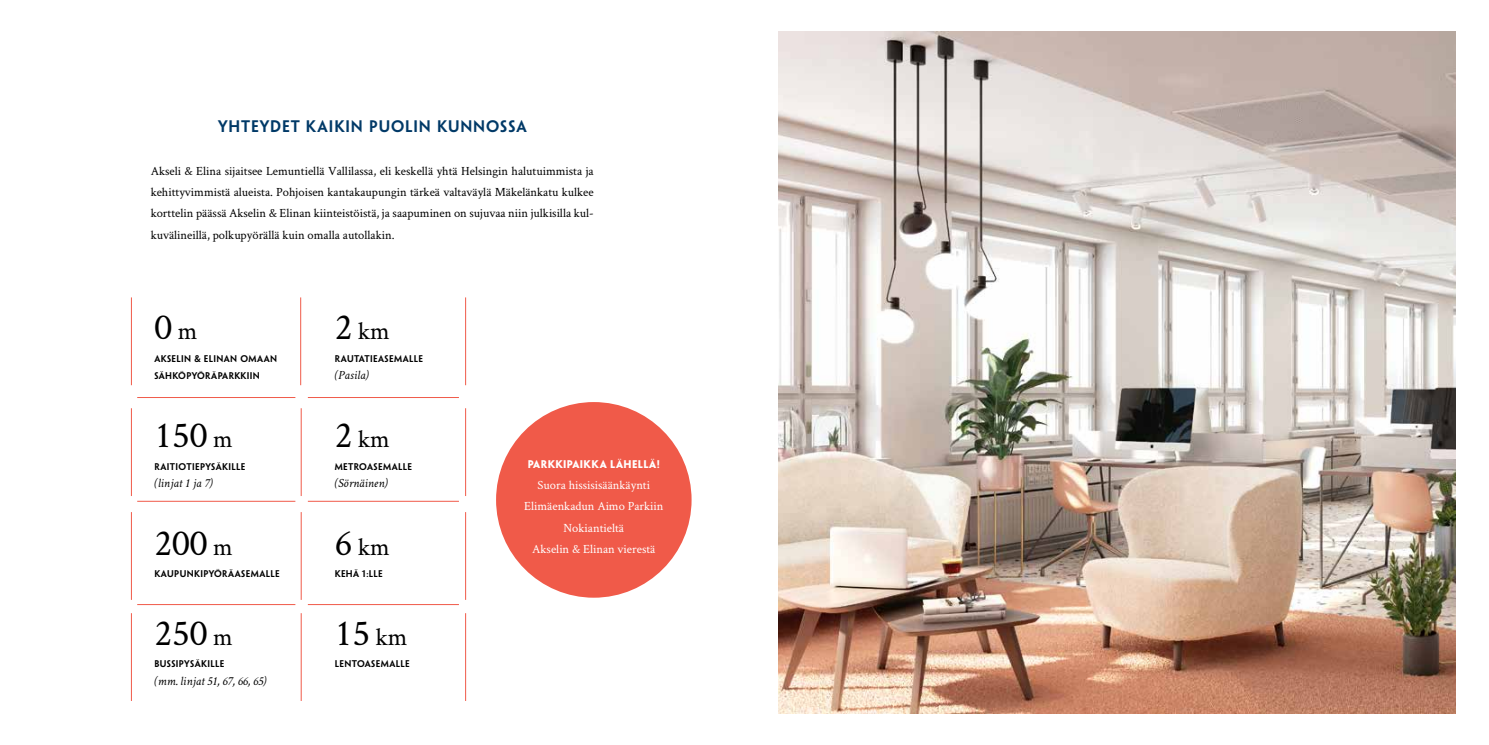
<style>
.page{position:relative;width:1489px;height:745px;background:#fff}
.page>*{position:absolute;margin:0;border:0;box-sizing:border-box;transform-origin:0 0}
.t1{font:37.5px "Crimson Text";color:#000}
.t2{font:25px "Crimson Text";color:#000}
.t3{font:600 15px "Penumbra Sans Std";letter-spacing:.06em;color:#003967}
.t4{font:12.5px/21.2px "Crimson Text";color:#000;text-align:justify}
.t5{font:12.5px/21.2px "Crimson Text";color:#fff;text-align:center}
.t6{font:italic 12.5px "Crimson Text";color:#000}
.t7{font:700 10px "Penumbra Sans Std";letter-spacing:.04em;color:#fff}
.t8{font:600 8.75px/17.5px "Penumbra Sans Std";letter-spacing:.04em;color:#000}
.s1{font-size:25px}
.s2{font-size:37.5px}
</style>
<div class="page">
<hr style="left:301px;top:408px;width:1px;height:87px;background:#f05a49">
<hr style="left:301px;top:511px;width:1px;height:88px;background:#f05a49">
<hr style="left:301px;top:612px;width:1px;height:88px;background:#f05a49">
<hr style="left:465px;top:408px;width:1px;height:87px;background:#f05a49">
<hr style="left:465px;top:297px;width:1px;height:88px;background:#f05a49">
<hr style="left:465px;top:511px;width:1px;height:88px;background:#f05a49">
<hr style="left:465px;top:612px;width:1px;height:88px;background:#f05a49">
<hr style="left:131px;top:408px;width:1px;height:87px;background:#f05a49">
<hr style="left:131px;top:297px;width:1px;height:88px;background:#f05a49">
<hr style="left:300px;top:297px;width:1px;height:88px;background:#f05a49">
<hr style="left:131px;top:511px;width:1px;height:88px;background:#f05a49">
<hr style="left:131px;top:612px;width:1px;height:88px;background:#f05a49">
<hr style="left:137px;top:604px;width:158px;height:1px;background:#f05a49">
<hr style="left:137px;top:500px;width:158px;height:1px;background:#f05a49">
<hr style="left:137px;top:397px;width:158px;height:1px;background:#f05a49">
<hr style="left:308px;top:604px;width:151px;height:1px;background:#f05a49">
<hr style="left:308px;top:500px;width:151px;height:1px;background:#f05a49">
<hr style="left:308px;top:397px;width:151px;height:1px;background:#f05a49">
<img style="left:778px;top:32px;width:677px;height:680px">
<div style="left:496px;top:402px;width:195px;height:195px;background:#f05a49;border-radius:50%"></div>
<p class="t3" style="left:218px;top:117px;width:310px">YHTEYDET KAIKIN PUOLIN KUNNOSSA</p>
<p class="t4" style="left:151px;top:160px;width:444px">Akseli &amp; Elina sijaitsee Lemuntiellä Vallilassa, eli keskellä yhtä Helsingin halutuimmista ja kehittyvimmistä alueista. Pohjoisen kantakaupungin tärkeä valtaväylä Mäkelänkatu kulkee korttelin päässä Akselin &amp; Elinan kiinteistöistä, ja saapuminen on sujuvaa niin julkisilla kul&shy;kuvälineillä, polkupyörällä kuin omalla autollakin.</p>
<h1 class="t1" style="left:154px;top:301px;width:44px">0 <span class="s1">m</span></h1>
<p class="t8" style="left:154px;top:349px;width:124px">AKSELIN &amp; ELINAN OMAAN<br>SÄHKÖPYÖRÄPARKKIIN</p>
<h1 class="t1" style="left:154px;top:409px;width:80px">150 <span class="s1">m</span></h1>
<p class="t8" style="left:154px;top:457px;width:93px">RAITIOTIEPYSÄKILLE</p>
<p class="t6" style="left:154px;top:475px;width:60px">(linjat 1 ja 7)</p>
<h1 class="t1" style="left:154px;top:516px;width:80px">200 <span class="s1">m</span></h1>
<p class="t8" style="left:154px;top:564px;width:127px">KAUPUNKIPYÖRÄASEMALLE</p>
<h1 class="t1" style="left:154px;top:606px;width:80px">250 <span class="s1">m</span></h1>
<p class="t8" style="left:154px;top:654px;width:71px">BUSSIPYSÄKILLE</p>
<p class="t6" style="left:154px;top:673px;width:114px">(mm. linjat 51, 67, 66, 65)</p>
<h2 class="t2" style="left:335px;top:314px;width:56px"><span class="s2">2</span> km</h2>
<p class="t8" style="left:335px;top:349px;width:90px">RAUTATIEASEMALLE</p>
<p class="t6" style="left:335px;top:368px;width:36px">(Pasila)</p>
<h2 class="t2" style="left:335px;top:421px;width:56px"><span class="s2">2</span> km</h2>
<p class="t8" style="left:335px;top:457px;width:79px">METROASEMALLE</p>
<p class="t6" style="left:335px;top:475px;width:54px">(Sörnäinen)</p>
<h2 class="t2" style="left:335px;top:529px;width:56px"><span class="s2">6</span> km</h2>
<p class="t8" style="left:335px;top:564px;width:50px">KEHÄ 1:LLE</p>
<h1 class="t1" style="left:335px;top:606px;width:74px">15 <span class="s1">km</span></h1>
<p class="t8" style="left:335px;top:654px;width:76px">LENTOASEMALLE</p>
<p class="t7" style="left:528px;top:457px;width:133px">PARKKIPAIKKA LÄHELLÄ!</p>
<p class="t5" style="left:524px;top:473px;width:141px">Suora hissisisäänkäynti<br>Elimäenkadun Aimo Parkiin<br>Nokiantieltä<br>Akselin &amp; Elinan vierestä</p>
</div>
